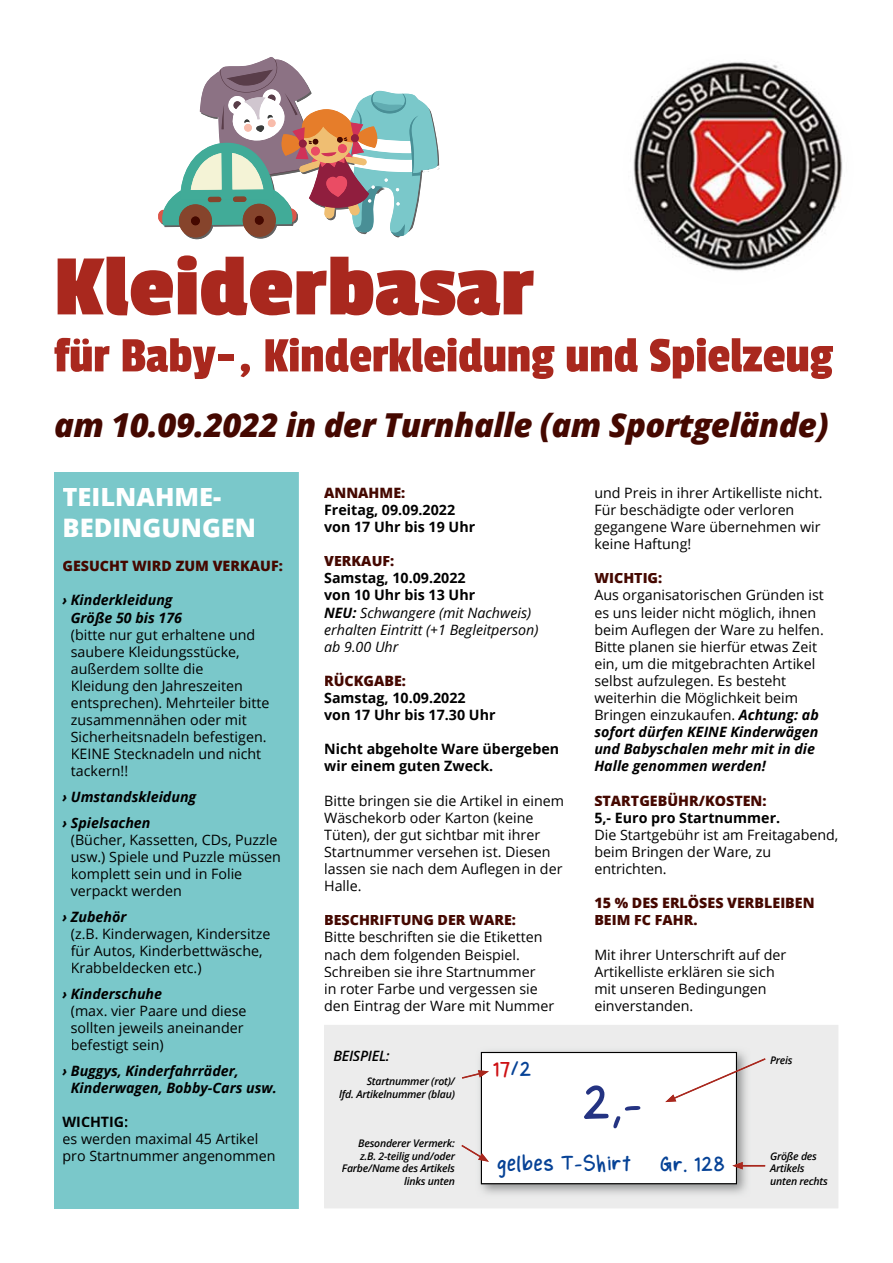
<style>
.page{position:relative;width:893px;height:1263px;background:#fff}
.page>*{position:absolute;margin:0;border:0;box-sizing:border-box;transform-origin:0 0}
.t1{font:700 90px "Passion One";color:#a9281e}
.t2{font:60px "Hynings Handwriting V2";color:#243382}
.t3{font:51.75px "Passion One";color:#a9281e}
.t4{font:italic 800 33px "Open Sans";letter-spacing:-.02em;color:#450800}
.t5{font:800 25.5px/30.6px "Open Sans";color:#fff}
.t6{font:25.5px "Hynings Handwriting V2";color:#064296}
.t7{font:25.5px "Hynings Handwriting V2";color:#cd1013}
.t8{font:14.25px/17.1px "Open Sans";color:#000}
.t9{font:700 14.25px/17.1px "Open Sans";color:#000}
.t10{font:800 14.25px/17.1px "Open Sans";color:#450800}
.t11{font:italic 700 14.25px/17.1px "Open Sans";color:#000}
.t12{font:italic 14.25px/17.1px "Open Sans";color:#000}
.t13{font:italic 600 14.25px "Open Sans";letter-spacing:-.02em;color:#000}
.t14{font:italic 600 10.5px/12.6px "Open Sans";letter-spacing:-.02em;color:#000;text-align:right}
.s1{font-weight:700;font-style:normal}
.s2{font-weight:700}
.s3{color:#064296}
.s4{font-weight:700;font-style:italic}
</style>
<div class="page">
<img style="left:623px;top:54px;width:230px;height:230px;border-radius:115px">
<div style="left:54px;top:472px;width:245px;height:737px;background:#7ac8ca"></div>
<svg style="left:158px;top:57px;width:282px;height:182px"></svg>
<div style="left:63px;top:488px;width:158px;height:18px;background:#7ac8ca"></div>
<div style="left:64px;top:518px;width:190px;height:19px;background:#7ac8ca"></div>
<div style="left:63px;top:561px;width:219px;height:10px;background:#7ac8ca"></div>
<div style="left:63px;top:595px;width:110px;height:14px;background:#7ac8ca"></div>
<div style="left:72px;top:612px;width:110px;height:14px;background:#7ac8ca"></div>
<div style="left:71px;top:629px;width:184px;height:14px;background:#7ac8ca"></div>
<div style="left:72px;top:646px;width:168px;height:14px;background:#7ac8ca"></div>
<div style="left:71px;top:663px;width:133px;height:11px;background:#7ac8ca"></div>
<div style="left:72px;top:680px;width:171px;height:14px;background:#7ac8ca"></div>
<div style="left:72px;top:697px;width:197px;height:14px;background:#7ac8ca"></div>
<div style="left:71px;top:714px;width:176px;height:11px;background:#7ac8ca"></div>
<div style="left:72px;top:731px;width:195px;height:15px;background:#7ac8ca"></div>
<div style="left:72px;top:748px;width:189px;height:11px;background:#7ac8ca"></div>
<div style="left:71px;top:766px;width:56px;height:11px;background:#7ac8ca"></div>
<div style="left:63px;top:791px;width:134px;height:14px;background:#7ac8ca"></div>
<div style="left:63px;top:817px;width:88px;height:14px;background:#7ac8ca"></div>
<div style="left:71px;top:834px;width:206px;height:13px;background:#7ac8ca"></div>
<div style="left:72px;top:851px;width:209px;height:14px;background:#7ac8ca"></div>
<div style="left:72px;top:868px;width:170px;height:14px;background:#7ac8ca"></div>
<div style="left:71px;top:885px;width:110px;height:14px;background:#7ac8ca"></div>
<div style="left:63px;top:911px;width:64px;height:11px;background:#7ac8ca"></div>
<div style="left:71px;top:928px;width:199px;height:14px;background:#7ac8ca"></div>
<div style="left:71px;top:945px;width:192px;height:13px;background:#7ac8ca"></div>
<div style="left:72px;top:962px;width:129px;height:13px;background:#7ac8ca"></div>
<div style="left:63px;top:988px;width:99px;height:11px;background:#7ac8ca"></div>
<div style="left:71px;top:1005px;width:175px;height:13px;background:#7ac8ca"></div>
<div style="left:72px;top:1022px;width:172px;height:14px;background:#7ac8ca"></div>
<div style="left:72px;top:1039px;width:91px;height:14px;background:#7ac8ca"></div>
<div style="left:63px;top:1064px;width:176px;height:15px;background:#7ac8ca"></div>
<div style="left:71px;top:1082px;width:204px;height:14px;background:#7ac8ca"></div>
<div style="left:63px;top:1116px;width:60px;height:11px;background:#7ac8ca"></div>
<svg style="left:125px;top:1119px;width:3px;height:8px"></svg>
<div style="left:63px;top:1133px;width:195px;height:11px;background:#7ac8ca"></div>
<div style="left:64px;top:1151px;width:210px;height:13px;background:#7ac8ca"></div>
<div style="left:324px;top:1025px;width:514px;height:183px;background:#ececec"></div>
<img style="left:476px;top:1047px;width:275px;height:151px">
<div style="left:367px;top:1078px;width:89px;height:9px;background:#ececec"></div>
<div style="left:339px;top:1090px;width:116px;height:10px;background:#ececec"></div>
<div style="left:334px;top:1050px;width:55px;height:11px;background:#ececec"></div>
<div style="left:359px;top:1139px;width:96px;height:8px;background:#ececec"></div>
<div style="left:360px;top:1151px;width:95px;height:11px;background:#ececec"></div>
<div style="left:342px;top:1164px;width:113px;height:8px;background:#ececec"></div>
<div style="left:404px;top:1177px;width:50px;height:8px;background:#ececec"></div>
<div style="left:771px;top:1151px;width:46px;height:11px;background:#ececec"></div>
<div style="left:769px;top:1164px;width:35px;height:8px;background:#ececec"></div>
<div style="left:771px;top:1177px;width:57px;height:8px;background:#ececec"></div>
<div style="left:770px;top:1056px;width:22px;height:8px;background:#ececec"></div>
<svg style="left:461px;top:1052px;width:305px;height:132px"></svg>
<h1 class="t1" style="left:54px;top:239px;width:482px">Kleiderbasar</h1>
<h3 class="t3" style="left:54px;top:328px;width:780px">für Baby-, Kinderkleidung und Spielzeug</h3>
<h3 class="t4" style="left:54px;top:400px;width:776px">am 10.09.2022 in der Turnhalle (am Sportgelände)</h3>
<h3 class="t5" style="left:63px;top:480px;width:195px">TEILNAHME-<br>BEDINGUNGEN</h3>
<p class="t10" style="left:63px;top:557px;width:222px">GESUCHT WIRD ZUM VERKAUF:</p>
<p class="t11" style="left:71px;top:591px;width:113px;text-indent:-8px">› Kinderkleidung<br>Größe 50 bis 176</p>
<p class="t8" style="left:71px;top:625px;width:200px">(bitte nur gut erhaltene und saubere Kleidungsstücke, außerdem sollte die<br>Kleidung den Jahreszeiten entsprechen). Mehrteiler bitte zusammennähen oder mit<br>Sicherheitsnadeln befestigen.<br>KEINE Stecknadeln und nicht tackern!!</p>
<p class="t11" style="left:63px;top:784px;width:135px;line-height:25.7px">› Umstandskleidung › Spielsachen</p>
<p class="t8" style="left:71px;top:831px;width:212px">(Bücher, Kassetten, CDs, Puzzle usw.) Spiele und Puzzle müssen komplett sein und in Folie verpackt werden</p>
<p class="t11" style="left:63px;top:907px;width:65px">› Zubehör</p>
<p class="t8" style="left:71px;top:925px;width:201px">(z.B. Kinderwagen, Kindersitze für Autos, Kinderbettwäsche,<br>Krabbeldecken etc.)</p>
<p class="t11" style="left:63px;top:984px;width:101px">› Kinderschuhe</p>
<p class="t8" style="left:71px;top:1001px;width:177px">(max. vier Paare und diese sollten jeweils aneinander befestigt sein)</p>
<p class="t11" style="left:71px;top:1061px;width:207px;text-indent:-8px">› Buggys, Kinderfahrräder,<br>Kinderwagen, Bobby-Cars usw.</p>
<p class="t9" style="left:63px;top:1113px;width:67px">WICHTIG:</p>
<p class="t8" style="left:63px;top:1130px;width:215px">es werden maximal 45 Artikel pro Startnummer angenommen</p>
<p class="t10" style="left:324px;top:483px;width:83px">ANNAHME:</p>
<p class="t9" style="left:324px;top:501px;width:153px">Freitag, 09.09.2022 von 17 Uhr bis 19 Uhr</p>
<p class="t10" style="left:324px;top:552px;width:72px">VERKAUF:</p>
<p class="t12" style="left:324px;top:569px;width:216px"><span class="s1">Samstag, 10.09.2022<br>von 10 Uhr bis 13 Uhr<br></span><span class="s2">NEU:</span> Schwangere (mit Nachweis) erhalten Eintritt (+1 Begleitperson) ab 9.00 Uhr</p>
<p class="t10" style="left:324px;top:671px;width:83px">RÜCKGABE:</p>
<p class="t9" style="left:324px;top:689px;width:173px">Samstag, 10.09.2022<br>von 17 Uhr bis 17.30 Uhr</p>
<p class="t9" style="left:324px;top:740px;width:236px">Nicht abgeholte Ware übergeben wir einem guten Zweck.</p>
<p class="t8" style="left:324px;top:791px;width:241px">Bitte bringen sie die Artikel in einem<br>Wäschekorb oder Karton (keine<br>Tüten), der gut sichtbar mit ihrer<br>Startnummer versehen ist. Diesen lassen sie nach dem Auflegen in der<br>Halle.</p>
<p class="t10" style="left:324px;top:911px;width:193px">BESCHRIFTUNG DER WARE:</p>
<p class="t8" style="left:324px;top:928px;width:232px">Bitte beschriften sie die Etiketten nach dem folgenden Beispiel.<br>Schreiben sie ihre Startnummer<br>in roter Farbe und vergessen sie den Eintrag der Ware mit Nummer</p>
<p class="t13" style="left:333px;top:1045px;width:58px">BEISPIEL:</p>
<p class="t14" style="left:339px;top:1075px;width:117px">Startnummer (rot)/<br>lfd. Artikelnummer (blau)</p>
<h3 class="t7" style="left:493px;top:1056px;width:41px">17<span class="s3">/2</span></h3>
<p class="t8" style="left:594px;top:484px;width:230px">und Preis in ihrer Artikelliste nicht.<br>Für beschädigte oder verloren gegangene Ware übernehmen wir keine Haftung!</p>
<p class="t10" style="left:594px;top:569px;width:69px">WICHTIG:</p>
<p class="t8" style="left:594px;top:586px;width:231px">Aus organisatorischen Gründen ist es uns leider nicht möglich, ihnen beim Auflegen der Ware zu helfen.<br>Bitte planen sie hierfür etwas Zeit ein, um die mitgebrachten Artikel selbst aufzulegen. Es besteht weiterhin die Möglichkeit beim<br>Bringen einzukaufen. <span class="s4">Achtung: ab sofort dürfen KEINE Kinderwägen und Babyschalen mehr mit in die<br>Halle genommen werden!</span></p>
<p class="t10" style="left:594px;top:791px;width:174px">STARTGEBÜHR/KOSTEN:</p>
<p class="t9" style="left:594px;top:809px;width:187px">5,- Euro pro Startnummer.</p>
<p class="t8" style="left:594px;top:826px;width:246px">Die Startgebühr ist am Freitagabend, beim Bringen der Ware, zu entrichten.</p>
<p class="t10" style="left:594px;top:894px;width:222px">15 % DES ERLÖSES VERBLEIBEN<br>BEIM FC FAHR.</p>
<p class="t8" style="left:594px;top:945px;width:193px">Mit ihrer Unterschrift auf der<br>Artikelliste erklären sie sich mit unseren Bedingungen einverstanden.</p>
<h2 class="t2" style="left:582px;top:1072px;width:63px">2,-</h2>
<p class="t14" style="left:770px;top:1054px;width:24px">Preis</p>
<p class="t14" style="left:342px;top:1137px;width:115px">Besonderer Vermerk: z.B. 2-teilig und/oder<br>Farbe/Name des Artikels links unten</p>
<h3 class="t6" style="left:497px;top:1150px;width:230px">gelbes T-Shirt Gr. 128</h3>
<p class="t14" style="left:770px;top:1149px;width:59px;text-align:left">Größe des<br>Artikels unten rechts</p>
</div>
